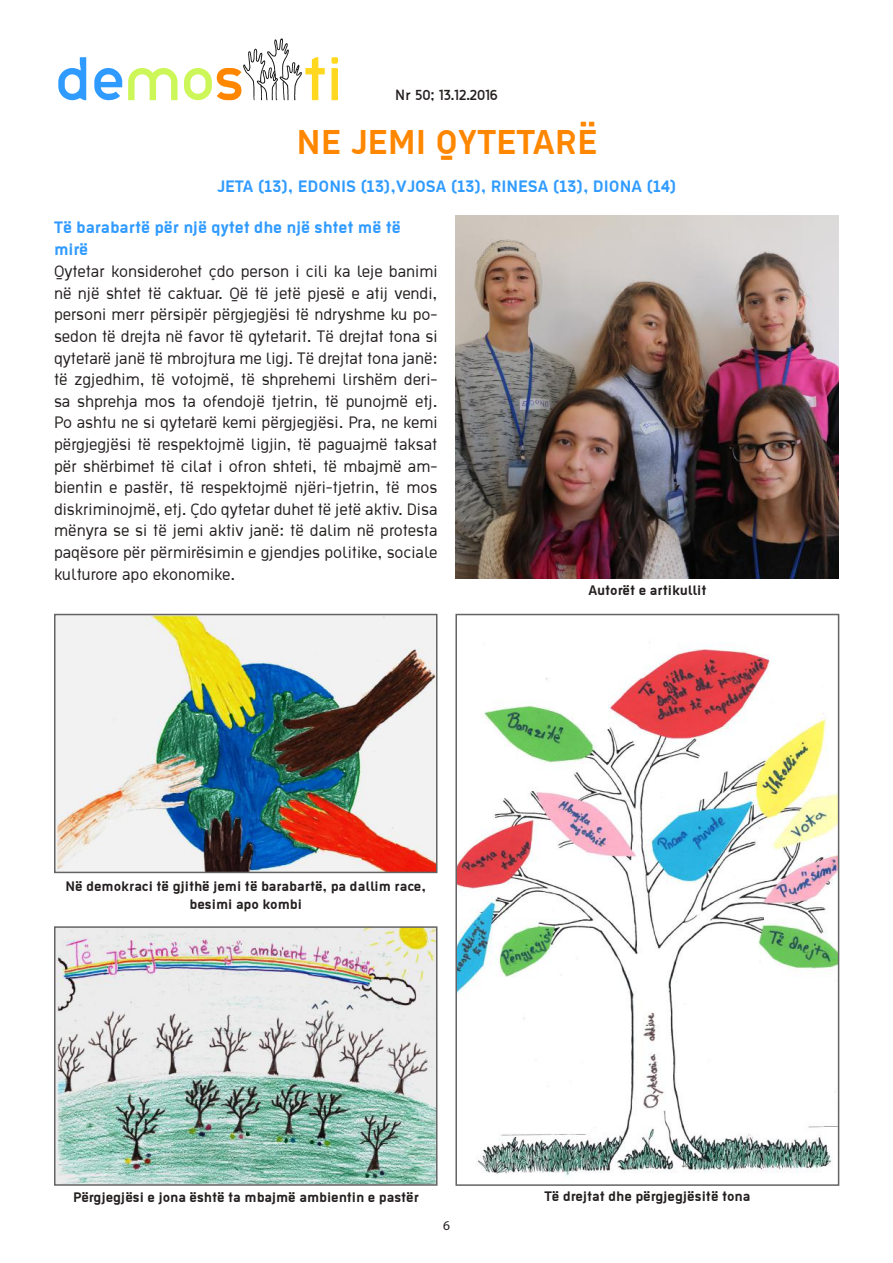
<style>
.page{position:relative;width:893px;height:1263px;background:#fff}
.page>*{position:absolute;margin:0;border:0;box-sizing:border-box;transform-origin:0 0}
.t1{font:700 37.5px "Ekstropia";color:#ff8700}
.t2{font:18px/21.6px "Ekstropia";color:#241f1f;text-align:justify}
.t3{font:700 18px/21.6px "Ekstropia";color:#309bff}
.t4{font:700 15px/18px "Ekstropia";color:#241f1f;text-align:center}
.t5{font:13.5px "Thelbi Kujtesa";color:#241f1f}
.t6{font:13.5px "Myriad Pro";color:#241f1f}
</style>
<div class="page">
<svg style="left:58px;top:57px;width:28px;height:43px"></svg>
<svg style="left:94px;top:68px;width:28px;height:32px"></svg>
<svg style="left:128px;top:68px;width:50px;height:32px"></svg>
<svg style="left:331px;top:57px;width:7px;height:43px"></svg>
<svg style="left:184px;top:38px;width:141px;height:62px"></svg>
<img style="left:57px;top:929px;width:377px;height:254px">
<div style="left:54px;top:926px;width:383px;height:260px;border:2px solid #656365"></div>
<img style="left:458px;top:645px;width:378px;height:531px">
<div style="left:455px;top:614px;width:384px;height:572px;border:2px solid #656365"></div>
<img style="left:57px;top:617px;width:377px;height:253px">
<div style="left:54px;top:614px;width:383px;height:259px;border:2px solid #656365"></div>
<img style="left:455px;top:216px;width:384px;height:362px">
<p class="t5" style="left:395px;top:85px;width:104px">Nr 50; 13.12.2016</p>
<h1 class="t1" style="left:297px;top:120px;width:301px">NE JEMI QYTETARË</h1>
<p class="t3" style="left:217px;top:175px;width:461px">JETA (13), EDONIS (13),VJOSA (13), RINESA (13), DIONA (14)</p>
<p class="t3" style="left:54px;top:216px;width:348px">Të barabartë për një qytet dhe një shtet më të mirë</p>
<p class="t2" style="left:54px;top:260px;width:385px">Qytetar konsiderohet çdo person i cili ka leje banimi në një shtet të caktuar. Që të jetë pjesë e atij vendi, personi merr përsipër përgjegjësi të ndryshme ku po&shy;sedon të drejta në favor të qytetarit. Të drejtat tona si qytetarë janë të mbrojtura me ligj. Të drejtat tona janë: të zgjedhim, të votojmë, të shprehemi lirshëm deri&shy;sa shprehja mos ta ofendojë tjetrin, të punojmë etj.<br>Po ashtu ne si qytetarë kemi përgjegjësi. Pra, ne kemi përgjegjësi të respektojmë ligjin, të paguajmë taksat për shërbimet të cilat i ofron shteti, të mbajmë am&shy;bientin e pastër, të respektojmë njëri-tjetrin, të mos diskriminojmë, etj. Çdo qytetar duhet të jetë aktiv. Disa mënyra se si të jemi aktiv janë: të dalim në protesta paqësore për përmirësimin e gjendjes politike, sociale kulturore apo ekonomike.</p>
<p class="t4" style="left:65px;top:877px;width:362px">Në demokraci të gjithë jemi të barabartë, pa dallim race, besimi apo kombi</p>
<p class="t4" style="left:588px;top:581px;width:120px">Autorët e artikullit</p>
<p class="t4" style="left:73px;top:1187px;width:347px">Përgjegjësi e jona është ta mbajmë ambientin e pastër</p>
<p class="t4" style="left:544px;top:1187px;width:207px">Të drejtat dhe përgjegjësitë tona</p>
<p class="t6" style="left:443px;top:1217px;width:8px">6</p>
</div>
